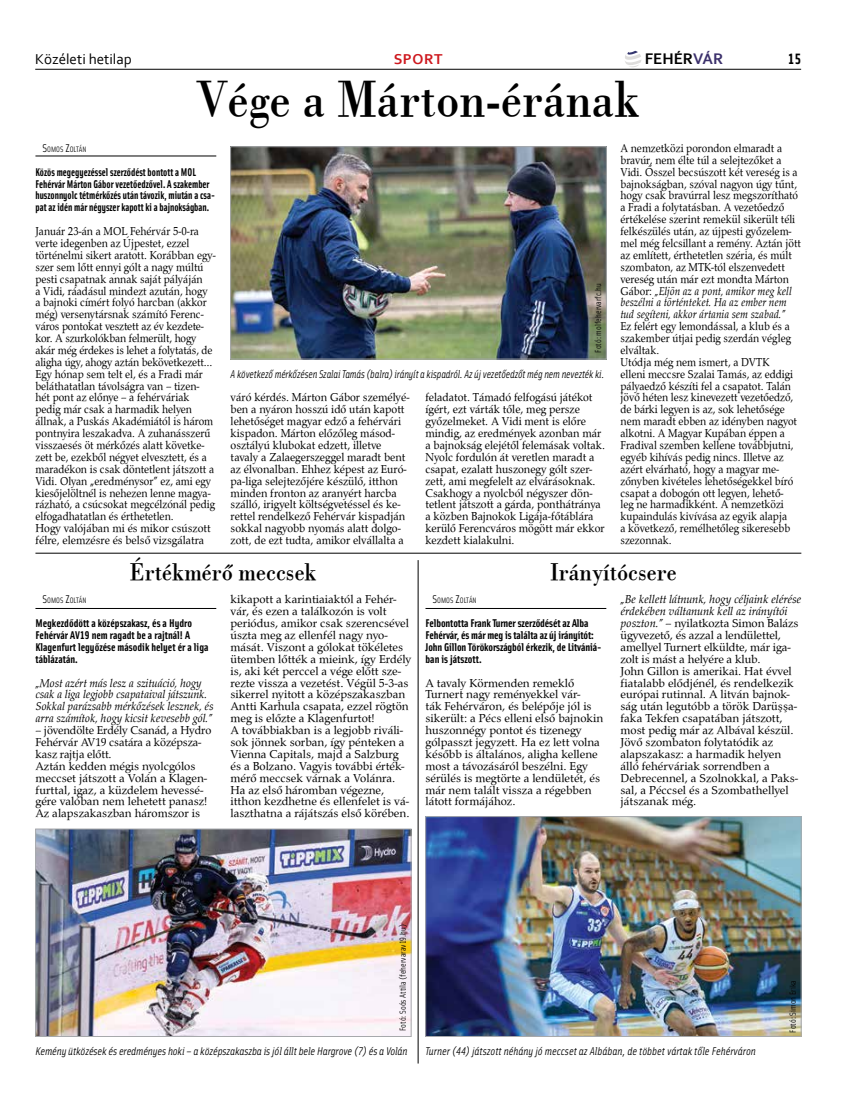
<style>
.page{position:relative;width:851px;height:1099px;background:#fff}
.page>*{position:absolute;margin:0;border:0;box-sizing:border-box;transform-origin:0 0}
.t1{font:52.5px "Bodoni PFL";color:#000;scale:.9 1}
.t2{font:25px "Bodoni PFL";color:#000;scale:.9 1}
.t3{font:700 16.12px "Corbel";color:#000}
.t4{font:15px "Corbel";color:#000}
.t5{font:700 15px "Corbel";letter-spacing:.04em;color:#ce181e}
.t6{font:700 15px "Solex";color:#000}
.t7{font:11.88px/11.9px "Palladius";color:#000;scale:.9 1}
.t8{font:11.88px/11.9px "Palladius";color:#000}
.t9{font:11.88px/11.9px "Palladius";color:#000;scale:.94 1}
.t10{font:italic 11.88px/11.9px "Palladius";letter-spacing:-.01em;color:#000}
.t11{font:700 11.25px/11.9px "Solex";color:#000}
.t12{font:700 11.25px/11.9px "Solex";color:#000;scale:.9 1}
.t13{font:italic 11.25px "Solex";letter-spacing:-.01em;color:#000}
.t14{font:italic 11.25px "Solex";letter-spacing:-.01em;color:#000;scale:.93 1}
.t15{font:8.75px "Solex";color:#000}
.t16{font:7.88px "Solex";color:#000}
.s1{color:#3c316c}
.s2{font-size:11.25px}
.s3{font-style:italic}
</style>
<div class="page">
<hr style="left:35px;top:69px;width:766px;height:1px;background:#000">
<svg style="left:625px;top:51px;width:16px;height:16px"></svg>
<img style="left:427px;top:818px;width:372px;height:216px">
<div style="left:425px;top:816px;width:376px;height:220px;border:1px solid #a7a9ac"></div>
<hr style="left:35px;top:553px;width:766px;height:1px;background:#000">
<hr style="left:35px;top:156px;width:181px;height:1px;background:#000">
<img style="left:232px;top:148px;width:372px;height:209px">
<div style="left:230px;top:146px;width:376px;height:213px;border:1px solid #a7a9ac"></div>
<hr style="left:35px;top:608px;width:181px;height:1px;background:#000">
<hr style="left:425px;top:608px;width:181px;height:1px;background:#000">
<img style="left:37px;top:830px;width:372px;height:204px">
<div style="left:35px;top:828px;width:376px;height:208px;border:1px solid #a7a9ac"></div>
<hr style="left:418px;top:560px;width:1px;height:503px;background:#000">
<h3 class="t3" style="left:644px;top:48px;width:78px">FEHÉR<span class="s1">VÁR</span></h3>
<p class="t4" style="left:35px;top:49px;width:98px">Közéleti hetilap</p>
<p class="t5" style="left:393px;top:49px;width:50px">SPORT</p>
<p class="t6" style="left:788px;top:49px;width:14px">15</p>
<h1 class="t1" style="left:196px;top:63px;width:494px">Vége a Márton-érának</h1>
<p class="t16" style="left:43px;top:144px;width:46px"><span class="s2">S</span>OMOS <span class="s2">Z</span>OLTÁN</p>
<p class="t12" style="left:35px;top:165px;width:201px">Közös megegyezéssel szerződést bontott a MOL Fehérvár Márton Gábor vezetőedzővel. A szakember huszonnyolc tétmérkőzés után távozik, miután a csa&shy;pat az idén már négyszer kapott ki a bajnokságban.</p>
<p class="t7" style="left:35px;top:225px;width:202px">Január 23-án a MOL Fehérvár 5-0-ra verte idegenben az Újpestet, ezzel történelmi sikert aratott. Korábban egy&shy;szer sem lőtt ennyi gólt a nagy múltú pesti csapatnak annak saját pályáján<br>a Vidi, ráadásul mindezt azután, hogy a bajnoki címért folyó harcban (akkor még) versenytársnak számító Ferenc&shy;város pontokat vesztett az év kezdete&shy;kor. A szurkolókban felmerült, hogy akár még érdekes is lehet a folytatás, de aligha úgy, ahogy aztán bekövetkezett… Egy hónap sem telt el, és a Fradi már beláthatatlan távolságra van – tizen&shy;hét pont az előnye – a fehérváriak pedig már csak a harmadik helyen állnak, a Puskás Akadémiától is három pontnyira leszakadva. A zuhanásszerű visszaesés öt mérkőzés alatt követke&shy;zett be, ezekből négyet elvesztett, és a maradékon is csak döntetlent játszott a Vidi. Olyan „eredménysor” ez, ami egy kiesőjelöltnél is nehezen lenne magya&shy;rázható, a csúcsokat megcélzónál pedig elfogadhatatlan és érthetetlen.<br>Hogy valójában mi és mikor csúszott félre, elemzésre és belső vizsgálatra</p>
<p class="t15" style="left:592px;top:352px;width:71px;rotate:-90deg">Fotó: molfehervarfc.hu</p>
<p class="t14" style="left:230px;top:366px;width:403px">A következő mérkőzésen Szalai Tamás (balra) irányít a kispadról. Az új vezetőedzőt még nem nevezték ki.</p>
<p class="t9" style="left:230px;top:391px;width:192px">váró kérdés. Márton Gábor személyé&shy;ben a nyáron hosszú idő után kapott lehetőséget magyar edző a fehérvári kispadon. Márton előzőleg másod&shy;osztályú klubokat edzett, illetve tavaly a Zalaegerszeggel maradt bent az élvonalban. Ehhez képest az Euró&shy;pa-liga selejtezőjére készülő, itthon minden fronton az aranyért harcba szálló, irigyelt költségvetéssel és ke&shy;rettel rendelkező Fehérvár kispadján sokkal nagyobb nyomás alatt dolgo&shy;zott, de ezt tudta, amikor elvállalta a</p>
<p class="t9" style="left:425px;top:391px;width:192px">feladatot. Támadó felfogású játékot ígért, ezt várták tőle, meg persze győzelmeket. A Vidi ment is előre mindig, az eredmények azonban már a bajnokság elejétől felemásak voltak.<br>Nyolc fordulón át veretlen maradt a csapat, ezalatt huszonegy gólt szer&shy;zett, ami megfelelt az elvárásoknak.<br>Csakhogy a nyolcból négyszer dön&shy;tetlent játszott a gárda, ponthátránya a közben Bajnokok Ligája-főtáblára kerülő Ferencváros mögött már ekkor kezdett kialakulni.</p>
<p class="t7" style="left:620px;top:142px;width:202px">A nemzetközi porondon elmaradt a bravúr, nem élte túl a selejtezőket a Vidi. Ősszel becsúszott két vereség is a bajnokságban, szóval nagyon úgy tűnt, hogy csak bravúrral lesz megszorítható a Fradi a folytatásban. A vezetőedző értékelése szerint remekül sikerült téli felkészülés után, az újpesti győzelem&shy;mel még felcsillant a remény. Aztán jött az említett, érthetetlen széria, és múlt szombaton, az MTK-tól elszenvedett vereség után már ezt mondta Márton Gábor: <span class="s3">„Eljön az a pont, amikor meg kell beszélni a történteket. Ha az ember nem tud segíteni, akkor ártania sem szabad.”</span></p>
<p class="t7" style="left:620px;top:320px;width:198px">Ez felért egy lemondással, a klub és a szakember útjai pedig szerdán végleg elváltak.<br>Utódja még nem ismert, a DVTK elleni meccsre Szalai Tamás, az eddigi pályaedző készíti fel a csapatot. Talán jövő héten lesz kinevezett vezetőedző, de bárki legyen is az, sok lehetősége nem maradt ebben az idényben nagyot alkotni. A Magyar Kupában éppen a Fradival szemben kellene továbbjutni, egyéb kihívás pedig nincs. Illetve az azért elvárható, hogy a magyar me&shy;zőnyben kivételes lehetőségekkel bíró csapat a dobogón ott legyen, lehető&shy;leg ne harmadikként. A nemzetközi kupaindulás kivívása az egyik alapja<br>a következő, remélhetőleg sikeresebb szezonnak.</p>
<h2 class="t2" style="left:130px;top:554px;width:209px">Értékmérő meccsek</h2>
<h2 class="t2" style="left:550px;top:554px;width:142px">Irányítócsere</h2>
<p class="t8" style="left:230px;top:593px;width:182px">kikapott a karintiaiaktól a Fehér&shy;vár, és ezen a találkozón is volt periódus, amikor csak szerencsével úszta meg az ellenfél nagy nyo&shy;mását. Viszont a gólokat tökéletes ütemben lőtték a mieink, így Erdély is, aki két perccel a vége előtt sze&shy;rezte vissza a vezetést. Végül 5-3-as sikerrel nyitott a középszakaszban Antti Karhula csapata, ezzel rögtön meg is előzte a Klagenfurtot!<br>A továbbiakban is a legjobb riváli&shy;sok jönnek sorban, így pénteken a Vienna Capitals, majd a Salzburg és a Bolzano. Vagyis további érték&shy;mérő meccsek várnak a Volánra.<br>Ha az első háromban végezne, itthon kezdhetne és ellenfelet is vá&shy;laszthatna a rájátszás első körében.</p>
<p class="t16" style="left:43px;top:595px;width:46px"><span class="s2">S</span>OMOS <span class="s2">Z</span>OLTÁN</p>
<p class="t16" style="left:432px;top:595px;width:46px"><span class="s2">S</span>OMOS <span class="s2">Z</span>OLTÁN</p>
<p class="t11" style="left:35px;top:617px;width:175px">Megkezdődött a középszakasz, és a Hydro Fehérvár AV19 nem ragadt be a rajtnál! A Klagenfurt legyőzése második helyet ér a liga táblázatán.</p>
<p class="t10" style="left:35px;top:676px;width:180px">„Most azért más lesz a szituáció, hogy csak a liga legjobb csapataival játszunk.<br>Sokkal parázsabb mérkőzések lesznek, és arra számítok, hogy kicsit kevesebb gól.”</p>
<p class="t8" style="left:35px;top:724px;width:177px">– jövendölte Erdély Csanád, a Hydro<br>Fehérvár AV19 csatára a középsza&shy;kasz rajtja előtt.<br>Aztán kedden mégis nyolcgólos meccset játszott a Volán a Klagen&shy;furttal, igaz, a küzdelem hevessé&shy;gére valóban nem lehetett panasz!<br>Az alapszakaszban háromszor is</p>
<p class="t11" style="left:425px;top:617px;width:177px">Felbontotta Frank Turner szerződését az Alba Fehérvár, és már meg is találta az új irányítót:<br>John Gillon Törökországból érkezik, de Litvániá&shy;ban is játszott.</p>
<p class="t8" style="left:425px;top:676px;width:179px">A tavaly Körmenden remeklő<br>Turnert nagy reményekkel vár-<br>ták Fehérváron, és belépője jól is sikerült: a Pécs elleni első bajnokin huszonnégy pontot és tizenegy gólpasszt jegyzett. Ha ez lett volna később is általános, aligha kellene most a távozásáról beszélni. Egy sérülés is megtörte a lendületét, és már nem talált vissza a régebben látott formájához.</p>
<p class="t8" style="left:620px;top:593px;width:182px"><span class="s3">„Be kellett látnunk, hogy céljaink elérése érdekében váltanunk kell az irányítói poszton.”</span> – nyilatkozta Simon Balázs ügyvezető, és azzal a lendülettel, amellyel Turnert elküldte, már iga&shy;zolt is mást a helyére a klub.<br>John Gillon is amerikai. Hat évvel fiatalabb elődjénél, és rendelkezik európai rutinnal. A litván bajnok&shy;ság után legutóbb a török Darüşşa&shy;faka Tekfen csapatában játszott, most pedig már az Albával készül.<br>Jövő szombaton folytatódik az alapszakasz: a harmadik helyen álló fehérváriak sorrendben a Debrecennel, a Szolnokkal, a Paks&shy;sal, a Péccsel és a Szombathellyel játszanak még.</p>
<p class="t15" style="left:397px;top:1030px;width:108px;rotate:-90deg">Fotó: Soós Attila (fehervarav19.hu)</p>
<p class="t15" style="left:787px;top:1032px;width:54px;rotate:-90deg">Fotó: Simon Erika</p>
<p class="t13" style="left:35px;top:1043px;width:373px">Kemény ütközések és eredményes hoki – a középszakaszba is jól állt bele Hargrove (7) és a Volán</p>
<p class="t13" style="left:425px;top:1043px;width:332px">Turner (44) játszott néhány jó meccset az Albában, de többet vártak tőle Fehérváron</p>
</div>
